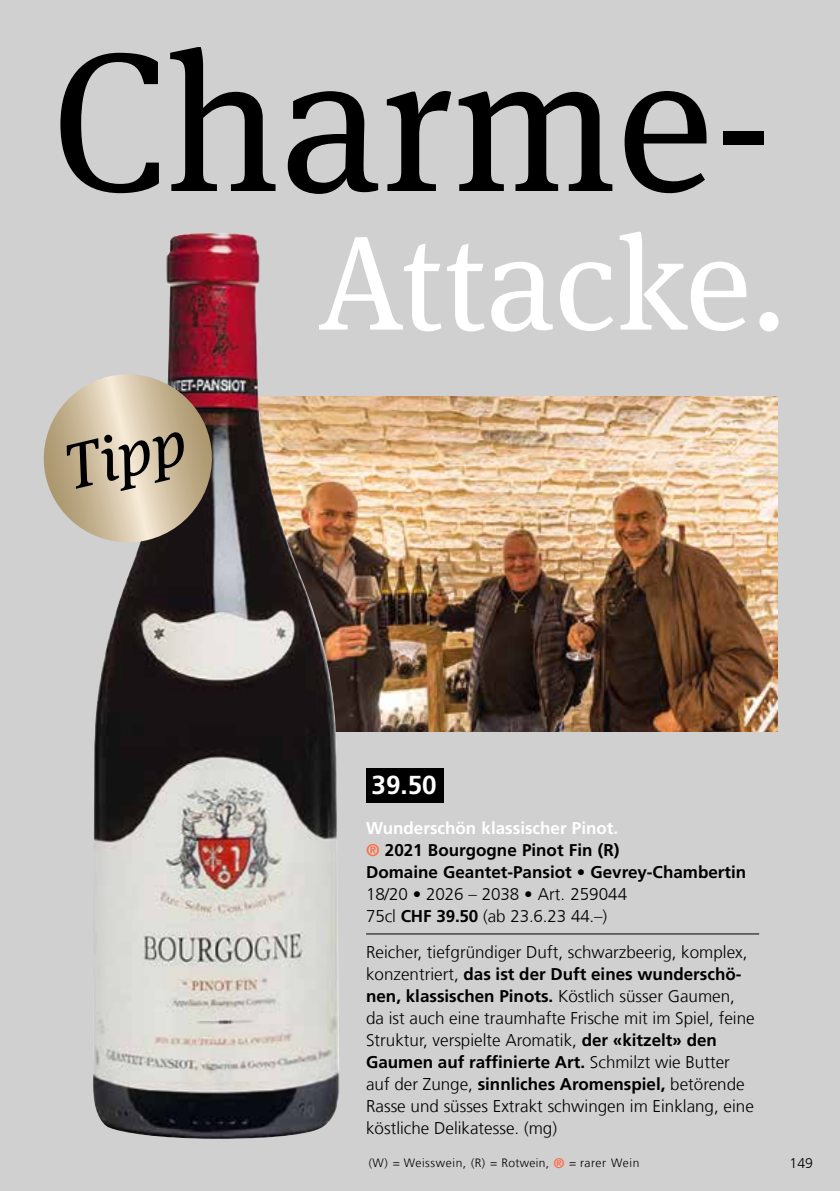
<style>
.page{position:relative;width:840px;height:1191px;background:#fff}
.page>*{position:absolute;margin:0;border:0;box-sizing:border-box;transform-origin:0 0}
.t1{font:197.2px "Meta Serif Pro";color:#000}
.t2{font:134px "Meta Serif Pro";color:#fff}
.t3{font:italic 64px "Meta Serif Pro";color:#000}
.t4{font:700 26px "Frutiger LT Com";color:#fff}
.t5{font:300 17px/22px "Frutiger LT Com";color:#000}
.t6{font:700 17px/22px "Frutiger LT Com";color:#000}
.t7{font:300 14px "Frutiger LT Com";color:#000}
.t8{font:300 12px "Frutiger LT Com";letter-spacing:.05em;color:#000}
.s1{color:#fff}
.s2{color:#ff6e49}
.s3{font-weight:300}
.s4{font-weight:700}
.s5{font-weight:700;font-size:14px;color:#ff6e49}
</style>
<div class="page">
<div style="left:0;top:0;width:839px;height:1191px;background:#d0d0d0"></div>
<div style="left:366px;top:768px;width:77px;height:34px;background:#000"></div>
<img style="left:339px;top:397px;width:438px;height:334px">
<hr style="left:366px;top:933px;width:392px;height:1px;background:#000">
<img style="left:93px;top:233px;width:246px;height:905px">
<svg style="left:43px;top:374px;width:177px;height:177px;background:#bbac97"></svg>
<h1 class="t1" style="left:52px;top:-20px;width:724px">Charme-</h1>
<h2 class="t2" style="left:316px;top:186px;width:471px">Attacke.</h2>
<h3 class="t3" style="left:54px;top:423px;width:126px;rotate:-13deg">Tipp</h3>
<h3 class="t4" style="left:371px;top:769px;width:67px">39.50</h3>
<p class="t6" style="left:366px;top:817px;width:381px"><span class="s1">Wunderschön klassischer Pinot.<br></span><span class="s2">®</span> 2021 Bourgogne Pinot Fin (R)<br>Domaine Geantet-Pansiot <span class="s3">•</span> Gevrey-Chambertin <span class="s3">18/20 • 2026 – 2038 • Art. 259044<br>75cl</span> CHF 39.50 <span class="s3">(ab 23.6.23 44.–)</span></p>
<p class="t5" style="left:366px;top:941px;width:390px">Reicher, tiefgründiger Duft, schwarzbeerig, komplex, konzentriert, <span class="s4">das ist der Duft eines wunderschö&shy;nen, klassischen Pinots.</span> Köstlich süsser Gaumen, da ist auch eine traumhafte Frische mit im Spiel, feine Struktur, verspielte Aromatik, <span class="s4">der «kitzelt» den Gaumen auf raffinierte Art.</span> Schmilzt wie Butter auf der Zunge, <span class="s4">sinnliches Aromenspiel,</span> betörende Rasse und süsses Extrakt schwingen im Einklang, eine köstliche Delikatesse. (mg)</p>
<p class="t8" style="left:368px;top:1155px;width:272px">(W) = Weisswein, (R) = Rotwein, <span class="s5">®</span> = rarer Wein</p>
<p class="t7" style="left:789px;top:1155px;width:25px">149</p>
</div>
